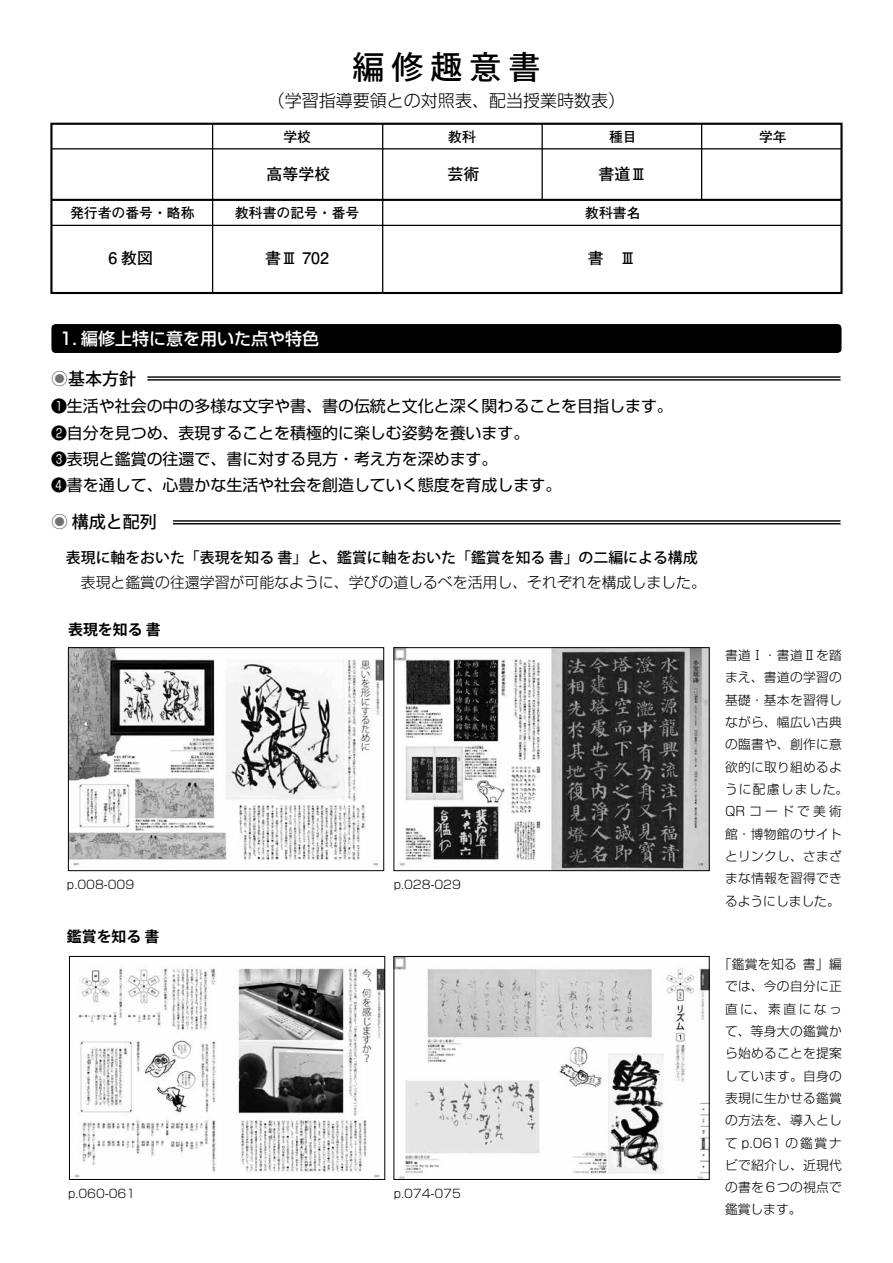
<style>
.page{position:relative;width:893px;height:1263px;background:#fff}
.page>*{position:absolute;margin:0;border:0;box-sizing:border-box;transform-origin:0 0}
.t1{font:500 31.95px "Koz Go Pr 6 N";letter-spacing:.225em;color:#000}
.t2{font:300 16.95px "Shin Go Pro";color:#000}
.t3{font:500 16.95px "Shin Go Pro";color:#fff}
.t4{font:500 16.95px "Koz Go Pr 6 N";color:#000}
.t5{font:15.9px/26.2px "Shin Go Pro";color:#000}
.t6{font:700 15.9px "Futo Go B101 Pro";color:#000}
.t7{font:300 14.85px "Shin Go Pro";color:#000}
.t8{font:500 14.85px "Koz Go Pr 6 N";color:#000}
.t9{font:700 14.85px "Koz Go Pr 6 N";color:#000}
.t10{font:700 13.8px "Futo Go B101 Pro";color:#000}
.t11{font:300 12.75px/22.4px "Shin Go Pro";letter-spacing:.025em;color:#000}
.t12{font:300 11.7px "Shin Go Pro";color:#000}
.s1{color:#727171}
</style>
<div class="page">
<div style="left:51px;top:324px;width:790px;height:29px;background:#000;border-radius:4px"></div>
<hr style="left:147px;top:376px;width:693px;height:2px;background:#000">
<hr style="left:147px;top:379px;width:693px;height:2px;background:#000">
<hr style="left:173px;top:520px;width:667px;height:2px;background:#000">
<hr style="left:173px;top:523px;width:667px;height:1px;background:#000">
<div style="left:50px;top:123px;width:793px;height:171px;border:2px solid #000"></div>
<hr style="left:51px;top:148px;width:791px;height:1px;background:#000">
<hr style="left:51px;top:199px;width:791px;height:2px;background:#000">
<hr style="left:51px;top:225px;width:791px;height:1px;background:#000">
<hr style="left:212px;top:123px;width:1px;height:170px;background:#000">
<hr style="left:382px;top:123px;width:1px;height:170px;background:#000">
<hr style="left:541px;top:123px;width:2px;height:77px;background:#000">
<hr style="left:701px;top:123px;width:1px;height:77px;background:#000">
<img style="left:70px;top:649px;width:312px;height:217px">
<div style="left:68px;top:647px;width:316px;height:224px;border:1px solid #000"></div>
<img style="left:396px;top:649px;width:311px;height:220px">
<div style="left:394px;top:647px;width:315px;height:224px;border:1px solid #000"></div>
<img style="left:396px;top:958px;width:311px;height:220px">
<div style="left:394px;top:956px;width:315px;height:224px;border:1px solid #000"></div>
<img style="left:74px;top:966px;width:309px;height:212px">
<div style="left:69px;top:956px;width:316px;height:224px;border:1px solid #000"></div>
<h1 class="t1" style="left:352px;top:49px;width:190px">編修趣意書</h1>
<h2 class="t2" style="left:268px;top:86px;width:359px">（学習指導要領との対照表、配当授業時数表(</h2>
<p class="t10" style="left:70px;top:201px;width:126px">発行者の番号・略称</p>
<p class="t6" style="left:108px;top:245px;width:46px">6教図</p>
<p class="t10" style="left:283px;top:126px;width:29px">学校</p>
<p class="t6" style="left:267px;top:161px;width:65px">高等学校</p>
<p class="t10" style="left:235px;top:201px;width:126px">教科書の記号・番号</p>
<p class="t6" style="left:265px;top:245px;width:65px">書Ⅲ 702</p>
<p class="t10" style="left:448px;top:126px;width:29px">教科</p>
<p class="t6" style="left:448px;top:161px;width:33px">芸術</p>
<p class="t10" style="left:609px;top:126px;width:29px">種目</p>
<p class="t6" style="left:599px;top:161px;width:49px">書道Ⅲ</p>
<p class="t10" style="left:585px;top:201px;width:57px">教科書名</p>
<p class="t6" style="left:588px;top:245px;width:49px">書　Ⅲ</p>
<h2 class="t3" style="left:60px;top:324px;width:261px">1. 編修上特に意を用いた点や特色</h2>
<h2 class="t4" style="left:51px;top:369px;width:87px"><span class="s1">◉</span>基本方針</h2>
<p class="t5" style="left:51px;top:391px;width:623px">❶生活や社会の中の多様な文字や書、書の伝統と文化と深く関わることを目指します。❷自分を見つめ、表現することを積極的に楽しむ姿勢を養います。<br>❸表現と鑑賞の往還で、書に対する見方・考え方を深めます。<br>❹書を通して、心豊かな生活や社会を創造していく態度を育成します。</p>
<h2 class="t4" style="left:51px;top:513px;width:107px"><span class="s1">◉</span> 構成と配列</h2>
<p class="t8" style="left:66px;top:549px;width:633px">表現に軸をおいた「表現を知る書」と、鑑賞に軸をおいた「鑑賞を知る書」の二編による構成</p>
<p class="t7" style="left:51px;top:570px;width:656px">　　表現と鑑賞の往還学習が可能なように、学びの道しるべを活用し、それぞれを構成しました。</p>
<p class="t9" style="left:68px;top:621px;width:94px">表現を知る書</p>
<p class="t12" style="left:67px;top:875px;width:69px">p.008-009</p>
<p class="t9" style="left:67px;top:928px;width:94px">鑑賞を知る書</p>
<p class="t12" style="left:68px;top:1184px;width:69px">p.060-061</p>
<p class="t12" style="left:394px;top:875px;width:69px">p.028-029</p>
<p class="t12" style="left:394px;top:1184px;width:69px">p.074-075</p>
<p class="t10" style="left:759px;top:126px;width:29px">学年</p>
<p class="t11" style="left:725px;top:642px;width:125px">書道Ⅰ・書道Ⅱを踏まえ、書道の学習の基礎・基本を習得しながら、幅広い古典の臨書や、創作に意欲的に取り組めるように配慮しました。<br>QRコードで美術館・博物館のサイトとリンクし、さまざまな情報を習得できるようにしました。</p>
<p class="t11" style="left:725px;top:951px;width:118px;text-indent:-6px">「鑑賞を知る<br>では、今の自分に正直に、素直になって、等身大の鑑賞から始めることを提案しています。自身の表現に生かせる鑑賞の方法を、導入として p.061 の鑑賞ナビで紹介し、近現代の書を６つの視点で鑑賞します。</p>
<p class="t11" style="left:803px;top:951px;width:40px">書」編</p>
</div>
